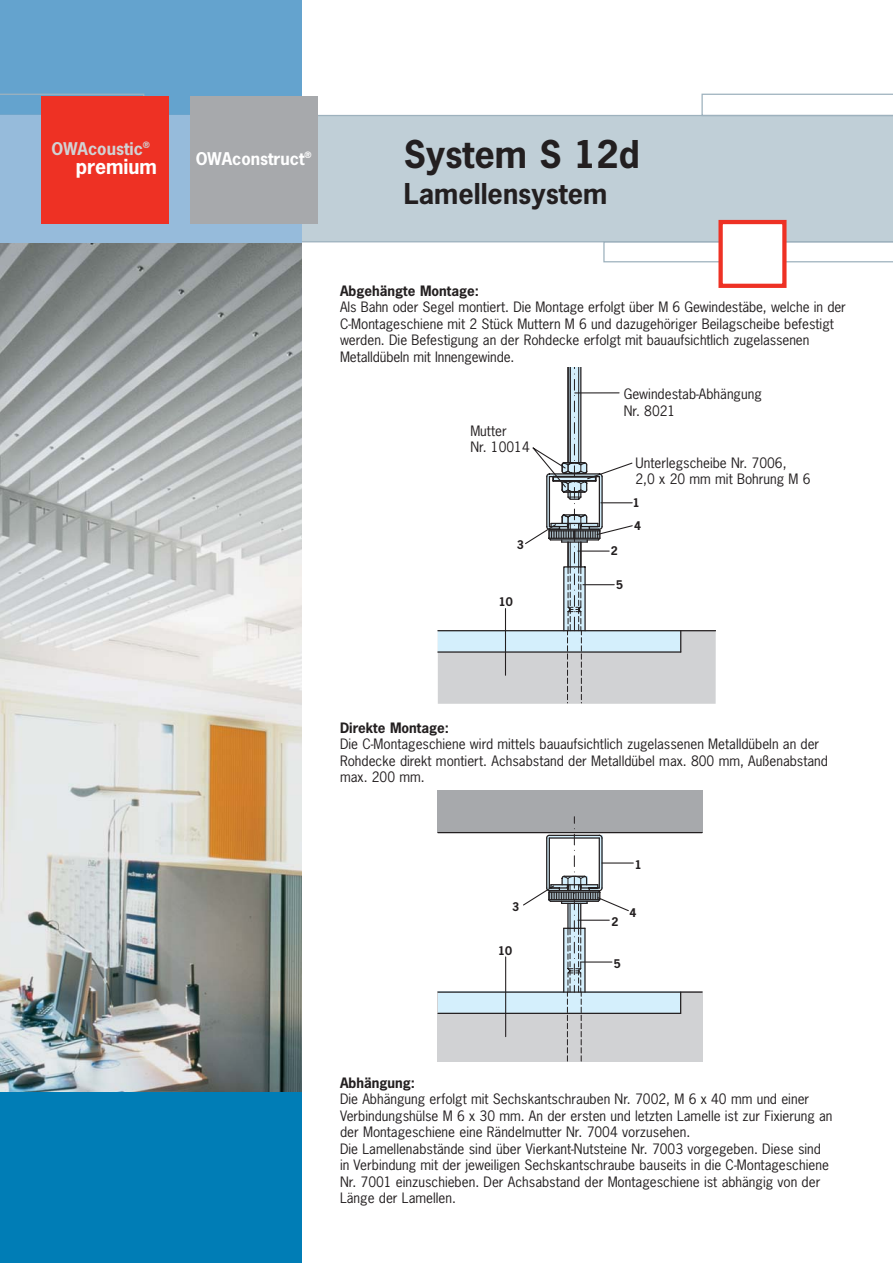
<style>
.page{position:relative;width:893px;height:1263px;background:#fff}
.page>*{position:absolute;margin:0;border:0;box-sizing:border-box;transform-origin:0 0}
.t1{font:700 36px "News Gothic";color:#231f20}
.t2{font:700 27px "News Gothic";color:#231f20}
.t3{font:700 19.5px "News Gothic";color:#fff}
.t4{font:700 16.5px "News Gothic";color:#fff}
.t5{font:700 16.5px "News Gothic";color:#d1d2d4}
.t6{font:13.5px/16.5px "News Gothic";color:#231f20}
.t7{font:700 13.5px "News Gothic";color:#231f20}
.t8{font:700 11.25px/22.6px "News Gothic";color:#231f20}
</style>
<div class="page">
<div style="left:438px;top:631px;width:277px;height:73px;background:#d1d2d4"></div>
<div style="left:438px;top:631px;width:243px;height:21px;background:#d4effc"></div>
<hr style="left:438px;top:651px;width:243px;height:2px;background:#231f20">
<hr style="left:438px;top:630px;width:277px;height:1px;background:#231f20">
<svg style="left:504px;top:367px;width:178px;height:337px"></svg>
<img style="left:0;top:243px;width:302px;height:850px">
<div style="left:0;top:0;width:302px;height:115px;background:#64a3ce"></div>
<svg style="left:0;top:93px;width:893px;height:150px"></svg>
<svg style="left:0;top:94px;width:144px;height:21px"></svg>
<svg style="left:603px;top:241px;width:290px;height:21px"></svg>
<div style="left:0;top:115px;width:302px;height:127px;background:#96bbdb"></div>
<div style="left:0;top:1093px;width:302px;height:170px;background:#007db6"></div>
<div style="left:721px;top:222px;width:63px;height:64px;background:#fff"></div>
<div style="left:718px;top:220px;width:68px;height:68px;border:4px solid #ee3124"></div>
<div style="left:437px;top:991px;width:266px;height:71px;background:#d1d2d4"></div>
<div style="left:437px;top:991px;width:243px;height:22px;background:#d4effc"></div>
<div style="left:437px;top:790px;width:265px;height:43px;background:#a7a9ac"></div>
<hr style="left:438px;top:832px;width:264px;height:1px;background:#231f20">
<hr style="left:438px;top:1013px;width:243px;height:1px;background:#231f20">
<hr style="left:438px;top:991px;width:264px;height:2px;background:#231f20">
<svg style="left:680px;top:993px;width:1px;height:20px"></svg>
<svg style="left:505px;top:817px;width:129px;height:244px"></svg>
<div style="left:41px;top:96px;width:128px;height:128px;background:#ee3124"></div>
<div style="left:190px;top:96px;width:127px;height:128px;background:#a7a9ac"></div>
<p class="t5" style="left:52px;top:142px;width:100px">OWAcoustic<sup>®</sup></p>
<h3 class="t3" style="left:76px;top:159px;width:83px">premium</h3>
<p class="t4" style="left:196px;top:152px;width:117px">OWAconstruct<sup>®</sup></p>
<h1 class="t1" style="left:404px;top:140px;width:237px">System S 12d</h1>
<h2 class="t2" style="left:404px;top:183px;width:205px">Lamellensystem</h2>
<p class="t7" style="left:340px;top:285px;width:141px">Abgehängte Montage:</p>
<p class="t6" style="left:340px;top:300px;width:507px">Als Bahn oder Segel montiert. Die Montage erfolgt über M 6 Gewindestäbe, welche in der C-Montageschiene mit 2 Stück Muttern M 6 und dazugehöriger Beilagscheibe befestigt werden. Die Befestigung an der Rohdecke erfolgt mit bauaufsichtlich zugelassenen Metalldübeln mit Innengewinde.</p>
<p class="t6" style="left:470px;top:424px;width:61px">Mutter<br>Nr. 10014</p>
<p class="t8" style="left:517px;top:535px;width:8px">3</p>
<p class="t8" style="left:499px;top:591px;width:15px">10</p>
<p class="t6" style="left:624px;top:387px;width:140px">Gewindestab-Abhängung<br>Nr. 8021</p>
<p class="t6" style="left:635px;top:455px;width:177px">Unterlegscheibe Nr. 7006,<br>2,0 x 20 mm mit Bohrung M 6</p>
<p class="t8" style="left:611px;top:540px;width:8px">2</p>
<p class="t8" style="left:616px;top:574px;width:8px">5</p>
<p class="t8" style="left:633px;top:493px;width:10px">1<br>4</p>
<p class="t7" style="left:340px;top:722px;width:111px">Direkte Montage:</p>
<p class="t6" style="left:340px;top:737px;width:489px">Die C-Montageschiene wird mittels bauaufsichtlich zugelassenen Metalldübeln an der<br>Rohdecke direkt montiert. Achsabstand der Metalldübel max. 800 mm, Außenabstand max. 200 mm.</p>
<p class="t8" style="left:512px;top:896px;width:8px">3</p>
<p class="t8" style="left:498px;top:940px;width:15px">10</p>
<p class="t8" style="left:635px;top:854px;width:8px">1</p>
<p class="t8" style="left:611px;top:911px;width:8px">2</p>
<p class="t8" style="left:629px;top:902px;width:8px">4</p>
<p class="t8" style="left:614px;top:953px;width:8px">5</p>
<p class="t7" style="left:340px;top:1077px;width:77px">Abhängung:</p>
<p class="t6" style="left:340px;top:1092px;width:494px">Die Abhängung erfolgt mit Sechskantschrauben Nr. 7002, M 6 x 40 mm und einer Verbindungshülse M 6 x 30 mm. An der ersten und letzten Lamelle ist zur Fixierung an der Montageschiene eine Rändelmutter Nr. 7004 vorzusehen.<br>Die Lamellenabstände sind über Vierkant-Nutsteine Nr. 7003 vorgegeben. Diese sind in Verbindung mit der jeweiligen Sechskantschraube bauseits in die C-Montageschiene Nr. 7001 einzuschieben. Der Achsabstand der Montageschiene ist abhängig von der Länge der Lamellen.</p>
</div>
